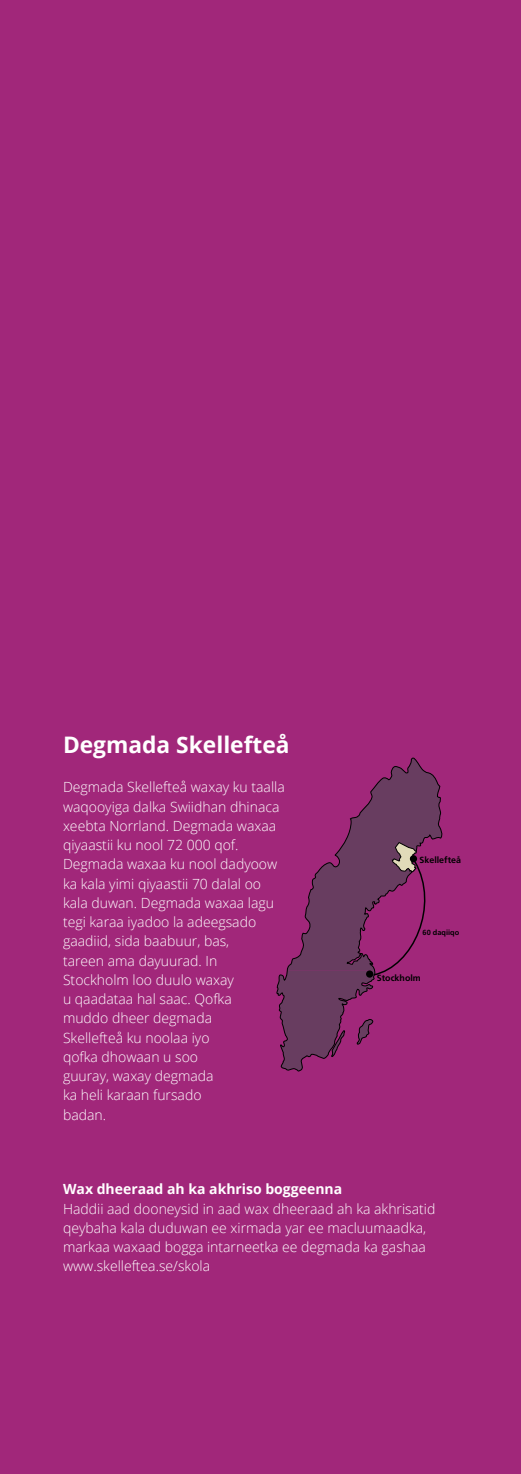
<style>
.page{position:relative;width:521px;height:1474px;background:#fff}
.page>*{position:absolute;margin:0;border:0;box-sizing:border-box;transform-origin:0 0}
.t1{font:700 22.75px "Open Sans";color:#fff}
.t2{font:300 14px/19.2px "Open Sans";color:#fff}
.t3{font:700 8.92px "Frutiger LT Std";color:#000}
.t4{font:700 7.35px "Frutiger LT Std";color:#000}
.s1{font-weight:700}
</style>
<div class="page">
<div style="left:0;top:0;width:521px;height:1473px;background:#a1277a"></div>
<svg style="left:344px;top:757px;width:99px;height:85px"></svg>
<svg style="left:276px;top:842px;width:150px;height:229px"></svg>
<p class="t1" style="left:63px;top:729px;width:228px">Degmada Skellefteå</p>
<p class="t2" style="left:63px;top:777px;width:223px">Degmada Skellefteå waxay ku taalla waqooyiga dalka Swiidhan dhinaca xeebta Norrland. Degmada waxaa qiyaastii ku nool 72 000 qof.<br>Degmada waxaa ku nool dadyoow ka kala yimi qiyaastii 70 dalal oo kala duwan. Degmada waxaa lagu tegi karaa iyadoo la adeegsado gaadiid, sida baabuur, bas,<br>tareen ama dayuurad. In<br>Stockholm loo duulo waxay<br>u qaadataa hal saac. Qofka<br>muddo dheer degmada<br>Skellefteå ku noolaa iyo<br>qofka dhowaan u soo<br>guuray, waxay degmada<br>ka heli karaan fursado<br>badan.</p>
<p class="t3" style="left:419px;top:854px;width:43px">Skellefteå</p>
<p class="t4" style="left:422px;top:928px;width:38px">60 daqiiqo</p>
<p class="t3" style="left:377px;top:973px;width:45px">Stockholm</p>
<p class="t2" style="left:63px;top:1179px;width:374px"><span class="s1">Wax dheeraad ah ka akhriso boggeenna<br></span>Haddii aad dooneysid in aad wax dheeraad ah ka akhrisatid qeybaha kala duduwan ee xirmada yar ee macluumaadka, markaa waxaad bogga intarneetka ee degmada ka gashaa www.skelleftea.se/skola</p>
</div>
